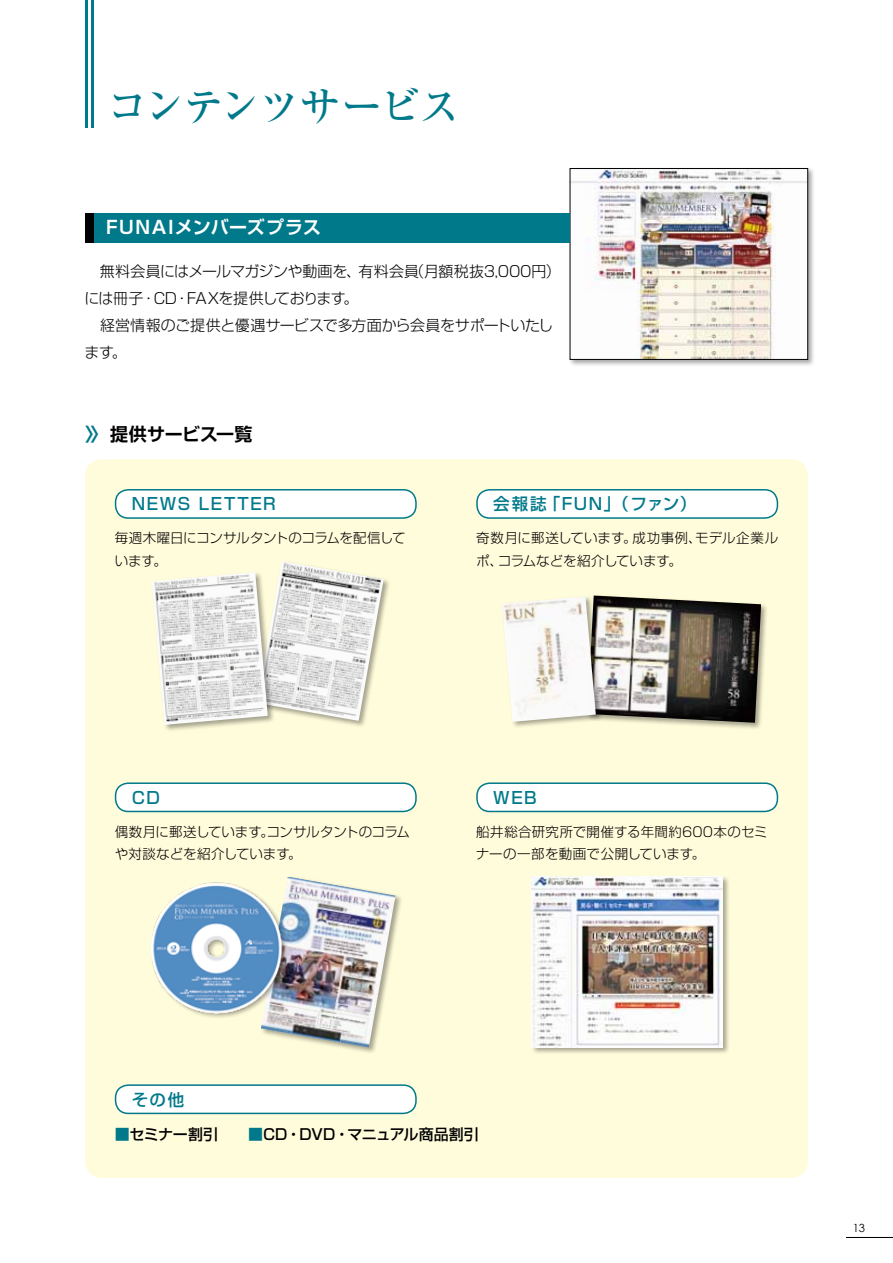
<style>
.page{position:relative;width:893px;height:1263px;background:#fff}
.page>*{position:absolute;margin:0;border:0;box-sizing:border-box;transform-origin:0 0}
.t1{font:500 42px "Ryumin Pro";letter-spacing:-.055em;color:#00798a}
.t2{font:700 18px "Shin Go Pro De";letter-spacing:.06em;color:#fff}
.t3{font:700 18px "Shin Go Pro De";letter-spacing:-.005em;color:#000}
.t4{font:500 16.5px "Shin Go Pro";letter-spacing:.1em;color:#00798a}
.t5{font:300 15px/27px "Shin Go Pro";letter-spacing:-.02em;color:#000}
.t6{font:500 15px "Shin Go Pro";letter-spacing:-.01em;color:#000}
.t7{font:300 13.5px/22.5px "Shin Go Pro";letter-spacing:.005em;color:#000}
.t8{font:300 13.5px/22.5px "Shin Go Pro";letter-spacing:-.02em;color:#000}
.t9{font:11.25px "Century Gothic";color:#000}
.s1{color:#00798a}
</style>
<div class="page">
<div style="left:85px;top:459px;width:723px;height:719px;background:#fffcdb;border-radius:17px"></div>
<div style="left:568px;top:167px;width:247px;height:200px;background:#000;opacity:.35"></div>
<img style="left:572px;top:170px;width:234px;height:188px">
<div style="left:570px;top:168px;width:238px;height:192px;border:1px solid #000"></div>
<div style="left:94px;top:213px;width:476px;height:29px;background:#00798a"></div>
<div style="left:85px;top:213px;width:9px;height:29px;background:#000"></div>
<hr style="left:85px;top:0;width:2px;height:128px;background:#00798a">
<hr style="left:91px;top:0;width:3px;height:128px;background:#00798a">
<div style="left:116px;top:490px;width:300px;height:28px;background:#fff;border-radius:13px"></div>
<div style="left:115px;top:489px;width:302px;height:30px;border:2px solid #00798a;border-radius:13px"></div>
<div style="left:116px;top:783px;width:300px;height:28px;background:#fff;border-radius:13px"></div>
<div style="left:115px;top:782px;width:302px;height:30px;border:2px solid #00798a;border-radius:13px"></div>
<div style="left:116px;top:1085px;width:300px;height:28px;background:#fff;border-radius:13px"></div>
<div style="left:115px;top:1084px;width:302px;height:30px;border:2px solid #00798a;border-radius:13px"></div>
<div style="left:477px;top:490px;width:300px;height:28px;background:#fff;border-radius:13px"></div>
<div style="left:476px;top:489px;width:302px;height:30px;border:2px solid #00798a;border-radius:13px"></div>
<div style="left:477px;top:783px;width:300px;height:28px;background:#fff;border-radius:13px"></div>
<div style="left:476px;top:782px;width:302px;height:30px;border:2px solid #00798a;border-radius:13px"></div>
<div style="left:260px;top:875px;width:143px;height:180px;background:#000;opacity:.35"></div>
<img style="left:261px;top:876px;width:134px;height:171px">
<img style="left:152px;top:876px;width:136px;height:149px">
<div style="left:586px;top:594px;width:182px;height:136px;background:#000;opacity:.35"></div>
<img style="left:603px;top:595px;width:158px;height:128px">
<div style="left:256px;top:560px;width:135px;height:168px;background:#000;opacity:.35"></div>
<img style="left:257px;top:561px;width:127px;height:160px">
<div style="left:531px;top:875px;width:199px;height:180px;background:#000;opacity:.35"></div>
<img style="left:532px;top:876px;width:190px;height:171px">
<div style="left:151px;top:571px;width:124px;height:161px;background:#000;opacity:.35"></div>
<img style="left:152px;top:572px;width:116px;height:153px">
<div style="left:501px;top:595px;width:102px;height:134px;background:#000;opacity:.35"></div>
<img style="left:502px;top:596px;width:94px;height:126px">
<hr style="left:846px;top:1237px;width:47px;height:1px;background:#000">
<h1 class="t1" style="left:106px;top:73px;width:356px">コンテンツサービス</h1>
<h2 class="t2" style="left:106px;top:213px;width:216px">FUNAIメンバーズプラス</h2>
<p class="t5" style="left:85px;top:256px;width:478px">　無料会員にはメールマガジンや動画を、有料会員（月額税抜3,000円）には冊子・CD・FAXを提供しております。<br>　経営情報のご提供と優遇サービスで多方面から会員をサポートいたします。</p>
<h2 class="t3" style="left:85px;top:419px;width:169px"><span class="s1">〉〉　</span>提供サービス一覧</h2>
<p class="t4" style="left:132px;top:490px;width:145px">NEWS LETTER</p>
<p class="t8" style="left:115px;top:525px;width:292px">毎週木曜日にコンサルタントのコラムを配信しています。</p>
<p class="t4" style="left:493px;top:490px;width:204px">会報誌「FUN」（ファン）</p>
<p class="t7" style="left:476px;top:525px;width:304px">奇数月に郵送しています。成功事例、モデル企業ルポ、コラムなどを紹介しています。</p>
<p class="t4" style="left:132px;top:784px;width:30px">CD</p>
<p class="t7" style="left:115px;top:819px;width:297px">偶数月に郵送しています。コンサルタントのコラムや対談などを紹介しています。</p>
<p class="t4" style="left:493px;top:784px;width:45px">WEB</p>
<p class="t7" style="left:476px;top:819px;width:293px">船井総合研究所で開催する年間約600本のセミナーの一部を動画で公開しています。</p>
<p class="t4" style="left:132px;top:1086px;width:54px">その他</p>
<p class="t6" style="left:115px;top:1122px;width:366px"><span class="s1">■</span>セミナー割引　　<span class="s1">■</span>CD・DVD・マニュアル商品割引</p>
<p class="t9" style="left:853px;top:1220px;width:14px">13</p>
</div>
